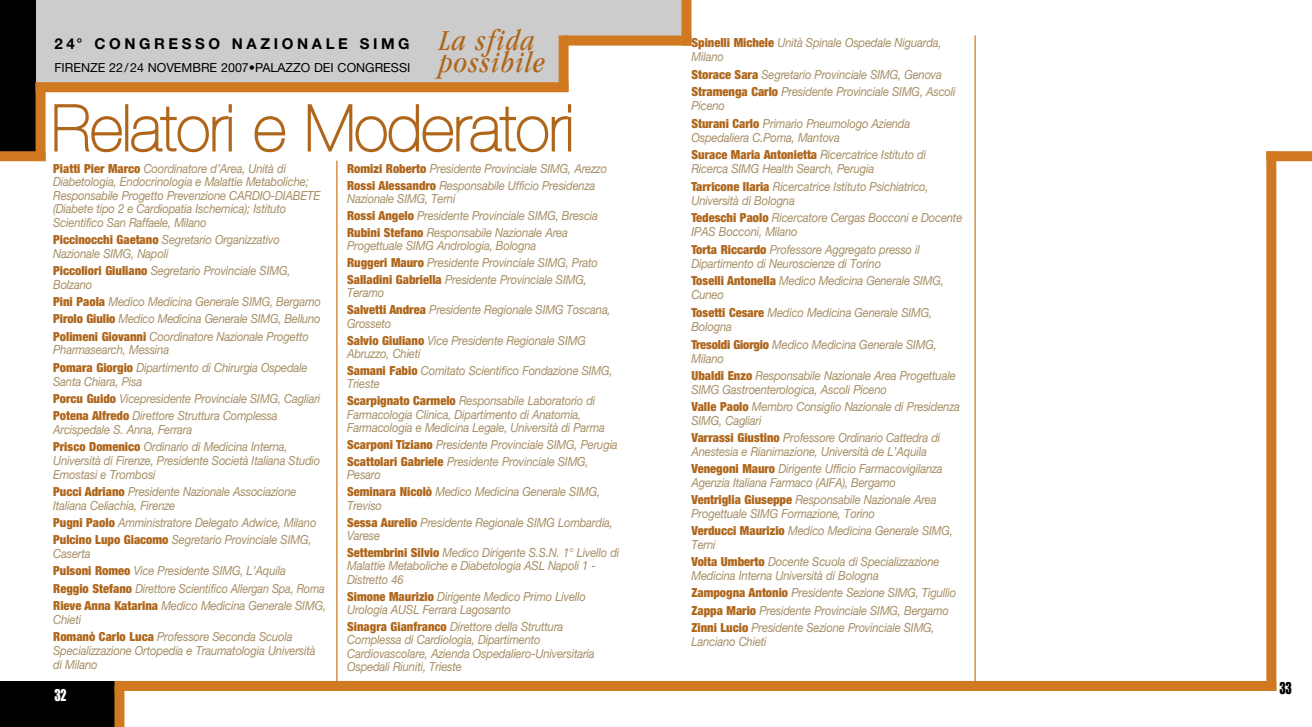
<style>
.page{position:relative;width:1312px;height:727px;background:#fff}
.page>*{position:absolute;margin:0;border:0;box-sizing:border-box;transform-origin:0 0}
.t1{font:200 63.5px "Helvetica Neue";color:#af661b}
.t2{font:italic condensed 30px/22.5px "Garamond";letter-spacing:.045em;color:#af661b}
.t3{font:15px "Helvetica Neue Bold TT";letter-spacing:.24em;color:#000}
.t4{font:15px "Impact";color:#fff;scale:.8 1}
.t5{font:15px "Impact";color:#000;scale:.8 1}
.t6{font:italic 12.5px/17.2px "Helvetica Neue";letter-spacing:-.015em;color:#a78f65;scale:.9 1}
.t7{font:12.5px "Helvetica Neue";color:#000}
.s1{font-weight:900;font-style:normal;font-stretch:condensed;color:#af661b}
</style>
<div class="page">
<div style="left:0;top:0;width:561px;height:88px;background:#ccc"></div>
<div style="left:559px;top:0;width:124px;height:44px;background:#ccc"></div>
<div style="left:0;top:0;width:35px;height:156px;background:#000"></div>
<div style="left:0;top:680px;width:121px;height:46px;background:#000"></div>
<div style="left:0;top:151px;width:46px;height:10px;background:#d17921"></div>
<div style="left:1265px;top:151px;width:46px;height:10px;background:#d17921"></div>
<div style="left:36px;top:82px;width:10px;height:79px;background:#d17921"></div>
<div style="left:36px;top:82px;width:532px;height:10px;background:#d17921"></div>
<div style="left:563px;top:36px;width:128px;height:10px;background:#d17921"></div>
<div style="left:558px;top:35px;width:10px;height:57px;background:#d17921"></div>
<div style="left:681px;top:0;width:10px;height:46px;background:#d17921"></div>
<div style="left:114px;top:680px;width:1161px;height:10px;background:#d17921"></div>
<div style="left:1265px;top:151px;width:10px;height:539px;background:#d17921"></div>
<div style="left:114px;top:685px;width:10px;height:41px;background:#d17921"></div>
<hr style="left:336px;top:160px;width:1px;height:521px;background:#d17921">
<hr style="left:974px;top:35px;width:1px;height:646px;background:#d17921">
<p class="t3" style="left:54px;top:35px;width:356px">24° CONGRESSO NAZIONALE SIMG</p>
<p class="t7" style="left:54px;top:63px;width:357px">FIRENZE 22/24 NOVEMBRE 2007•PALAZZO DEI CONGRESSI</p>
<h2 class="t2" style="left:439px;top:31px;width:107px">La sfida possibile</h2>
<h1 class="t1" style="left:52px;top:91px;width:523px">Relatori e Moderatori</h1>
<p class="t6" style="left:53px;top:161px;width:298px;line-height:13.5px"><span class="s1">Piatti Pier Marco</span> Coordinatore d’Area, Unità di Diabetologia, Endocrinologia e Malattie Metaboliche; Responsabile Progetto Prevenzione CARDIO-DIABETE (Diabete tipo 2 e Cardiopatia Ischemica); Istituto Scientifico San Raffaele, Milano</p>
<p class="t6" style="left:53px;top:232px;width:253px;line-height:13.8px"><span class="s1">Piccinocchi Gaetano</span> Segretario Organizzativo<br>Nazionale SIMG, Napoli</p>
<p class="t6" style="left:53px;top:263px;width:265px;line-height:13.8px"><span class="s1">Piccoliori Giuliano</span> Segretario Provinciale SIMG,<br>Bolzano</p>
<p class="t6" style="left:53px;top:293px;width:299px;text-align:justify"><span class="s1">Pini Paola</span> Medico Medicina Generale SIMG, Bergamo <span class="s1">Pirolo Giulio</span> Medico Medicina Generale SIMG, Belluno <span class="s1">Polimeni Giovanni</span> Coordinatore Nazionale Progetto</p>
<p class="t6" style="left:53px;top:341px;width:284px">Pharmasearch, Messina<br><span class="s1">Pomara Giorgio</span> Dipartimento di Chirurgia Ospedale</p>
<p class="t6" style="left:53px;top:372px;width:298px">Santa Chiara, Pisa<br><span class="s1">Porcu Guido</span> Vicepresidente Provinciale SIMG, Cagliari<br><span class="s1">Potena Alfredo</span> Direttore Struttura Complessa</p>
<p class="t6" style="left:53px;top:420px;width:262px">Arcispedale S. Anna, Ferrara<br><span class="s1">Prisco Domenico</span> Ordinario di Medicina Interna,</p>
<p class="t6" style="left:53px;top:453px;width:298px;line-height:13.8px">Università di Firenze, Presidente Società Italiana Studio<br>Emostasi e Trombosi</p>
<p class="t6" style="left:53px;top:484px;width:272px;line-height:13.8px"><span class="s1">Pucci Adriano</span> Presidente Nazionale Associazione<br>Italiana Celiachia, Firenze</p>
<p class="t6" style="left:53px;top:513px;width:294px"><span class="s1">Pugni Paolo</span> Amministratore Delegato Adwice, Milano<br><span class="s1">Pulcino Lupo Giacomo</span> Segretario Provinciale SIMG,</p>
<p class="t6" style="left:53px;top:544px;width:305px">Caserta<br><span class="s1">Pulsoni Romeo</span> Vice Presidente SIMG, L’Aquila<br><span class="s1">Reggio Stefano</span> Direttore Scientifico Allergan Spa, Roma <span class="s1">Rieve Anna Katarina</span> Medico Medicina Generale SIMG,</p>
<p class="t6" style="left:53px;top:610px;width:267px">Chieti<br><span class="s1">Romanò Carlo Luca</span> Professore Seconda Scuola</p>
<p class="t6" style="left:53px;top:643px;width:293px;line-height:13.8px">Specializzazione Ortopedia e Traumatologia Università di Milano</p>
<p class="t4" style="left:54px;top:686px;width:17px">32</p>
<p class="t6" style="left:347px;top:159px;width:290px;line-height:16.9px"><span class="s1">Romizi Roberto</span> Presidente Provinciale SIMG, Arezzo<br><span class="s1">Rossi Alessandro</span> Responsabile Ufficio Presidenza</p>
<p class="t6" style="left:347px;top:190px;width:280px;line-height:16.9px">Nazionale SIMG, Terni<br><span class="s1">Rossi Angelo</span> Presidente Provinciale SIMG, Brescia<br><span class="s1">Rubini Stefano</span> Responsabile Nazionale Area</p>
<p class="t6" style="left:347px;top:237px;width:280px;line-height:16.9px">Progettuale SIMG Andrologia, Bologna<br><span class="s1">Ruggeri Mauro</span> Presidente Provinciale SIMG, Prato<br><span class="s1">Salladini Gabriella</span> Presidente Provinciale SIMG,</p>
<p class="t6" style="left:347px;top:284px;width:294px;line-height:16.9px">Teramo<br><span class="s1">Salvetti Andrea</span> Presidente Regionale SIMG Toscana,</p>
<p class="t6" style="left:347px;top:314px;width:267px;line-height:16.9px">Grosseto<br><span class="s1">Salvio Giuliano</span> Vice Presidente Regionale SIMG</p>
<p class="t6" style="left:347px;top:345px;width:296px;line-height:16.9px">Abruzzo, Chieti<br><span class="s1">Samani Fabio</span> Comitato Scientifico Fondazione SIMG,</p>
<p class="t6" style="left:347px;top:375px;width:277px;line-height:16.9px">Trieste<br><span class="s1">Scarpignato Carmelo</span> Responsabile Laboratorio di</p>
<p class="t6" style="left:347px;top:407px;width:288px;line-height:13.4px">Farmacologia Clinica, Dipartimento di Anatomia,<br>Farmacologia e Medicina Legale, Università di Parma</p>
<p class="t6" style="left:347px;top:436px;width:302px;line-height:16.9px"><span class="s1">Scarponi Tiziano</span> Presidente Provinciale SIMG, Perugia<br><span class="s1">Scattolari Gabriele</span> Presidente Provinciale SIMG,</p>
<p class="t6" style="left:347px;top:466px;width:283px;line-height:16.9px">Pesaro<br><span class="s1">Seminara Nicolò</span> Medico Medicina Generale SIMG,</p>
<p class="t6" style="left:347px;top:496px;width:297px;line-height:16.9px">Treviso<br><span class="s1">Sessa Aurelio</span> Presidente Regionale SIMG Lombardia,</p>
<p class="t6" style="left:347px;top:526px;width:304px;line-height:16.9px">Varese<br><span class="s1">Settembrini Silvio</span> Medico Dirigente S.S.N. 1° Livello di</p>
<p class="t6" style="left:347px;top:558px;width:278px;line-height:13.4px">Malattie Metaboliche e Diabetologia ASL Napoli 1 -<br>Distretto 46</p>
<p class="t6" style="left:347px;top:589px;width:267px;line-height:13.4px"><span class="s1">Simone Maurizio</span> Dirigente Medico Primo Livello<br>Urologia AUSL Ferrara Lagosanto</p>
<p class="t6" style="left:347px;top:619px;width:276px;line-height:13.4px"><span class="s1">Sinagra Gianfranco</span> Direttore della Struttura Complessa di Cardiologia, Dipartimento Cardiovascolare, Azienda Ospedaliero-Universitaria Ospedali Riuniti, Trieste</p>
<p class="t6" style="left:691px;top:36px;width:279px;line-height:13.8px"><span class="s1">Spinelli Michele</span> Unità Spinale Ospedale Niguarda,<br>Milano</p>
<p class="t6" style="left:691px;top:65px;width:295px"><span class="s1">Storace Sara</span> Segretario Provinciale SIMG, Genova<br><span class="s1">Stramenga Carlo</span> Presidente Provinciale SIMG, Ascoli</p>
<p class="t6" style="left:691px;top:97px;width:245px">Piceno<br><span class="s1">Sturani Carlo</span> Primario Pneumologo Azienda</p>
<p class="t6" style="left:691px;top:128px;width:262px">Ospedaliera C.Poma, Mantova<br><span class="s1">Surace Maria Antonietta</span> Ricercatrice Istituto di</p>
<p class="t6" style="left:691px;top:160px;width:265px">Ricerca SIMG Health Search, Perugia<br><span class="s1">Tarricone Ilaria</span> Ricercatrice Istituto Psichiatrico,</p>
<p class="t6" style="left:691px;top:191px;width:302px">Università di Bologna<br><span class="s1">Tedeschi Paolo</span> Ricercatore Cergas Bocconi e Docente</p>
<p class="t6" style="left:691px;top:223px;width:255px">IPAS Bocconi, Milano<br><span class="s1">Torta Riccardo</span> Professore Aggregato presso il</p>
<p class="t6" style="left:691px;top:254px;width:282px">Dipartimento di Neuroscienze di Torino<br><span class="s1">Toselli Antonella</span> Medico Medicina Generale SIMG,</p>
<p class="t6" style="left:691px;top:286px;width:269px">Cuneo<br><span class="s1">Tosetti Cesare</span> Medico Medicina Generale SIMG,</p>
<p class="t6" style="left:691px;top:317px;width:274px">Bologna<br><span class="s1">Tresoldi Giorgio</span> Medico Medicina Generale SIMG,</p>
<p class="t6" style="left:691px;top:349px;width:295px">Milano<br><span class="s1">Ubaldi Enzo</span> Responsabile Nazionale Area Progettuale</p>
<p class="t6" style="left:691px;top:380px;width:300px">SIMG Gastroenterologica, Ascoli Piceno<br><span class="s1">Valle Paolo</span> Membro Consiglio Nazionale di Presidenza</p>
<p class="t6" style="left:691px;top:411px;width:278px">SIMG, Cagliari<br><span class="s1">Varrassi Giustino</span> Professore Ordinario Cattedra di</p>
<p class="t6" style="left:691px;top:442px;width:281px">Anestesia e Rianimazione, Università de L’Aquila<br><span class="s1">Venegoni Mauro</span> Dirigente Ufficio Farmacovigilanza</p>
<p class="t6" style="left:691px;top:473px;width:274px">Agenzia Italiana Farmaco (AIFA), Bergamo<br><span class="s1">Ventriglia Giuseppe</span> Responsabile Nazionale Area</p>
<p class="t6" style="left:691px;top:504px;width:292px">Progettuale SIMG Formazione, Torino<br><span class="s1">Verducci Maurizio</span> Medico Medicina Generale SIMG,</p>
<p class="t6" style="left:691px;top:535px;width:277px">Terni<br><span class="s1">Volta Umberto</span> Docente Scuola di Specializzazione</p>
<p class="t6" style="left:691px;top:566px;width:296px">Medicina Interna Università di Bologna<br><span class="s1">Zampogna Antonio</span> Presidente Sezione SIMG, Tigullio <span class="s1">Zappa Mario</span> Presidente Provinciale SIMG, Bergamo <span class="s1">Zinni Lucio</span> Presidente Sezione Provinciale SIMG,</p>
<p class="t6" style="left:691px;top:632px;width:85px">Lanciano Chieti</p>
<p class="t5" style="left:1279px;top:679px;width:17px">33</p>
</div>
